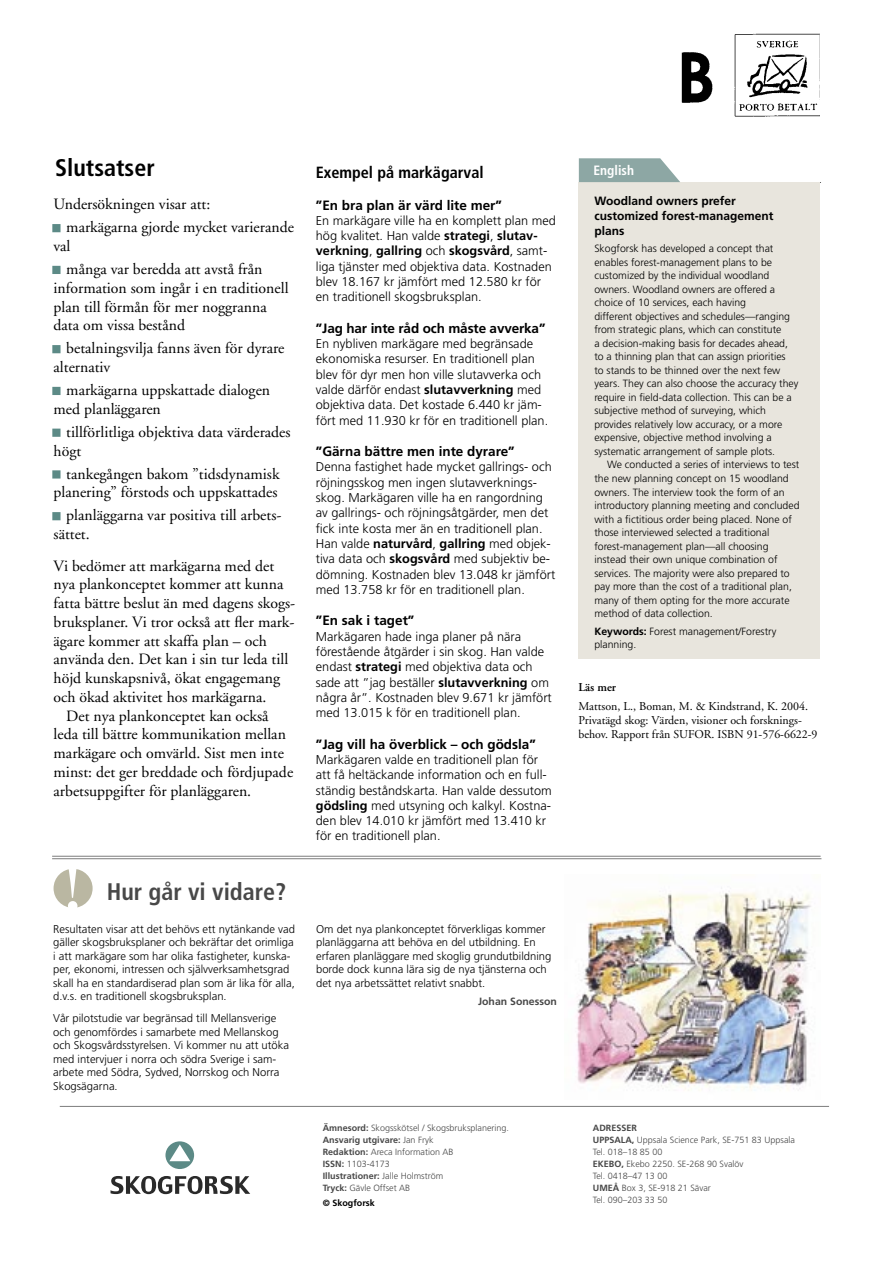
<style>
.page{position:relative;width:893px;height:1263px;background:#fff}
.page>*{position:absolute;margin:0;border:0;box-sizing:border-box;transform-origin:0 0}
.t1{font:700 condensed 24px "Frutiger";color:#484848}
.R2{font:700 condensed 24px "Frutiger";color:#000}
.Faktarubrik{font:700 condensed 16.2px "Frutiger";color:#000}
.bröd_utan{font:15.75px/18.8px "Adobe Garamond";color:#000}
.Faktaruta{font:700 13.5px "Frutiger";color:#000}
.Bröd{font:700 condensed 13.5px "Frutiger";color:#fff}
.Faktaruta-2{font:300 12.75px/15.3px "Frutiger";color:#000}
.t2{font:12px/14.4px "Adobe Garamond";color:#000}
.Faktaruta-3{font:700 12px/15px "Frutiger";color:#000}
.t3{font:600 12px "Adobe Garamond";color:#000}
.bröd_utan-2{font:300 11.25px/13.5px "Frutiger";color:#000}
.Faktaruta-4{font:300 11.25px/13.5px "Frutiger";color:#000}
.Faktaruta-5{font:300 10.5px/13.5px "Frutiger";color:#000}
.kontaktruta{font:700 10.5px "Frutiger";color:#484848}
.redruta{font:300 9px "Frutiger";color:#484848}
.redruta-2{font:700 9px "Frutiger";color:#484848}
.t4{font:700 9px "Frutiger";color:#000}
.s1{color:#5c8a86}
.s2{font-weight:700}
.s3{font-weight:300}
</style>
<div class="page">
<div style="left:52px;top:224px;width:9px;height:8px;border:3px solid #5c8a86"></div>
<div style="left:52px;top:266px;width:9px;height:8px;border:3px solid #5c8a86"></div>
<div style="left:52px;top:345px;width:9px;height:8px;border:3px solid #5c8a86"></div>
<div style="left:52px;top:387px;width:9px;height:8px;border:3px solid #5c8a86"></div>
<div style="left:52px;top:429px;width:9px;height:8px;border:3px solid #5c8a86"></div>
<div style="left:52px;top:470px;width:9px;height:8px;border:3px solid #5c8a86"></div>
<div style="left:52px;top:512px;width:9px;height:8px;border:3px solid #5c8a86"></div>
<hr style="left:60px;top:1106px;width:769px;height:1px;background:#7c7c7c">
<svg style="left:111px;top:1176px;width:139px;height:18px"></svg>
<svg style="left:165px;top:1141px;width:29px;height:28px"></svg>
<svg style="left:169px;top:1144px;width:21px;height:17px"></svg>
<div style="left:54px;top:869px;width:39px;height:39px;background:#bab7a2;border-radius:50%"></div>
<svg style="left:68px;top:855px;width:9px;height:53px"></svg>
<hr style="left:52px;top:858px;width:769px;height:1px;background:#7c7c7c">
<hr style="left:52px;top:856px;width:769px;height:1px;background:#7c7c7c">
<img style="left:682px;top:34px;width:138px;height:82px">
<hr style="left:579px;top:182px;width:242px;height:1px;background:#626262">
<div style="left:578px;top:182px;width:242px;height:476px;background:#e8e5dd"></div>
<svg style="left:579px;top:158px;width:101px;height:24px;background:#99b0ad"></svg>
<img style="left:576px;top:887px;width:235px;height:204px">
<p class="R2" style="left:55px;top:154px;width:101px">Slutsatser</p>
<p class="bröd_utan" style="left:54px;top:195px;width:158px">Undersökningen visar att:</p>
<p class="bröd_utan" style="left:54px;top:218px;width:242px"><span class="s1">■</span> markägarna gjorde mycket varierande val</p>
<p class="bröd_utan" style="left:54px;top:260px;width:236px"><span class="s1">■</span> många var beredda att avstå från information som ingår i en traditionell plan till förmån för mer noggranna data om vissa bestånd</p>
<p class="bröd_utan" style="left:54px;top:339px;width:232px"><span class="s1">■</span> betalningsvilja fanns även för dyrare alternativ</p>
<p class="bröd_utan" style="left:54px;top:381px;width:218px"><span class="s1">■</span> markägarna uppskattade dialogen med planläggaren</p>
<p class="bröd_utan" style="left:54px;top:423px;width:239px"><span class="s1">■</span> tillförlitliga objektiva data värderades högt</p>
<p class="bröd_utan" style="left:54px;top:465px;width:228px"><span class="s1">■</span> tankegången bakom ”tidsdynamisk planering” förstods och uppskattades</p>
<p class="bröd_utan" style="left:54px;top:506px;width:229px"><span class="s1">■</span> planläggarna var positiva till arbets&shy;sättet.</p>
<p class="bröd_utan" style="left:54px;top:557px;width:243px">Vi bedömer att markägarna med det nya plankonceptet kommer att kunna fatta bättre beslut än med dagens skogs&shy;bruksplaner. Vi tror också att fler mark&shy;ägare kommer att skaffa plan – och använda den. Det kan i sin tur leda till höjd kunskapsnivå, ökat engagemang och ökad aktivitet hos markägarna.</p>
<p class="bröd_utan" style="left:54px;top:707px;width:241px;text-indent:13px">Det nya plankonceptet kan också leda till bättre kommunikation mellan markägare och omvärld. Sist men inte minst: det ger breddade och fördjupade arbetsuppgifter för planläggaren.</p>
<p class="t1" style="left:107px;top:877px;width:181px">Hur går vi vidare?</p>
<p class="bröd_utan-2" style="left:53px;top:922px;width:243px">Resultaten visar att det behövs ett nytänkande vad gäller skogsbruksplaner och bekräftar det orimliga i att markägare som har olika fastigheter, kunska&shy;per, ekonomi, intressen och självverksamhetsgrad skall ha en standardiserad plan som är lika för alla, d.v.s. en traditionell skogsbruksplan.</p>
<p class="bröd_utan-2" style="left:53px;top:1011px;width:237px">Vår pilotstudie var begränsad till Mellansverige och genomfördes i samarbete med Mellanskog och Skogsvårdsstyrelsen. Vi kommer nu att utöka med intervjuer i norra och södra Sverige i sam&shy;arbete med Södra, Sydved, Norrskog och Norra Skogsägarna.</p>
<p class="Faktarubrik" style="left:316px;top:163px;width:169px">Exempel på markägarval</p>
<p class="Faktaruta" style="left:316px;top:197px;width:188px">”En bra plan är värd lite mer”</p>
<p class="Faktaruta-2" style="left:316px;top:213px;width:241px">En markägare ville ha en komplett plan med hög kvalitet. Han valde <span class="s2">strategi</span>, <span class="s2">slutav&shy;verkning</span>, <span class="s2">gallring</span> och <span class="s2">skogsvård</span>, samt&shy;liga tjänster med objektiva data. Kostnaden blev 18.167 kr jämfört med 12.580 kr för en traditionell skogsbruksplan.</p>
<p class="Faktaruta" style="left:316px;top:320px;width:231px">”Jag har inte råd och måste avverka”</p>
<p class="Faktaruta-2" style="left:316px;top:336px;width:234px">En nybliven markägare med begränsade ekonomiska resurser. En traditionell plan blev för dyr men hon ville slutavverka och valde därför endast <span class="s2">slutavverkning</span> med objektiva data. Det kostade 6.440 kr jäm&shy;fört med 11.930 kr för en traditionell plan.</p>
<p class="Faktaruta" style="left:316px;top:443px;width:200px">”Gärna bättre men inte dyrare”</p>
<p class="Faktaruta-2" style="left:316px;top:459px;width:241px">Denna fastighet hade mycket gallrings- och röjningsskog men ingen slutavverknings&shy;skog. Markägaren ville ha en rangordning av gallrings- och röjningsåtgärder, men det fick inte kosta mer än en traditionell plan.<br>Han valde <span class="s2">naturvård</span>, <span class="s2">gallring</span> med objek&shy;tiva data och <span class="s2">skogsvård</span> med subjektiv be&shy;dömning. Kostnaden blev 13.048 kr jämfört med 13.758 kr för en traditionell plan.</p>
<p class="Faktaruta" style="left:316px;top:613px;width:100px">”En sak i taget”</p>
<p class="Faktaruta-2" style="left:316px;top:628px;width:237px">Markägaren hade inga planer på nära förestående åtgärder i sin skog. Han valde endast <span class="s2">strategi</span> med objektiva data och sade att ”jag beställer <span class="s2">slutavverkning</span> om några år”. Kostnaden blev 9.671 kr jämfört med 13.015 k för en traditionell plan.</p>
<p class="Faktaruta" style="left:316px;top:736px;width:222px">”Jag vill ha överblick – och gödsla”</p>
<p class="Faktaruta-2" style="left:316px;top:752px;width:237px">Markägaren valde en traditionell plan för att få heltäckande information och en full&shy;ständig beståndskarta. Han valde dessutom <span class="s2">gödsling</span> med utsyning och kalkyl. Kostna&shy;den blev 14.010 kr jämfört med 13.410 kr för en traditionell plan.</p>
<p class="Faktaruta-4" style="left:316px;top:922px;width:237px">Om det nya plankonceptet förverkligas kommer planläggarna att behöva en del utbildning. En erfaren planläggare med skoglig grundutbildning borde dock kunna lära sig de nya tjänsterna och det nya arbetssättet relativt snabbt.</p>
<p class="kontaktruta" style="left:478px;top:995px;width:80px">Johan Sonesson</p>
<p class="redruta" style="left:323px;top:1123px;width:188px"><span class="s2">Ämnesord:</span> Skogsskötsel / Skogsbruksplanering.</p>
<p class="redruta-2" style="left:323px;top:1135px;width:112px">Ansvarig utgivare: <span class="s3">Jan Fryk</span></p>
<p class="redruta" style="left:323px;top:1147px;width:132px"><span class="s2">Redaktion:</span> Areca Information AB</p>
<p class="redruta" style="left:323px;top:1159px;width:69px"><span class="s2">ISSN:</span> 1103-4173</p>
<p class="redruta-2" style="left:323px;top:1171px;width:122px">Illustrationer: <span class="s3">Jalle Holmström</span></p>
<p class="redruta" style="left:323px;top:1183px;width:89px"><span class="s2">Tryck:</span> Gävle Offset AB</p>
<p class="t4" style="left:323px;top:1198px;width:54px">© Skogforsk</p>
<p class="Bröd" style="left:593px;top:162px;width:42px">English</p>
<p class="Faktaruta-3" style="left:594px;top:193px;width:181px">Woodland owners prefer customized forest-management plans</p>
<p class="Faktaruta-5" style="left:594px;top:242px;width:206px">Skogforsk has developed a concept that enables forest-management plans to be customized by the individual woodland owners. Woodland owners are offered a choice of 10 services, each having<br>different objectives and schedules—ranging from strategic plans, which can constitute<br>a decision-making basis for decades ahead, to a thinning plan that can assign priorities<br>to stands to be thinned over the next few years. They can also choose the accuracy they require in field-data collection. This can be a subjective method of surveying, which provides relatively low accuracy, or a more expensive, objective method involving a systematic arrangement of sample plots.</p>
<p class="Faktaruta-5" style="left:594px;top:458px;width:207px;text-indent:13px">We conducted a series of interviews to test the new planning concept on 15 woodland owners. The interview took the form of an introductory planning meeting and concluded with a fictitious order being placed. None of those interviewed selected a traditional forest-management plan—all choosing instead their own unique combination of services. The majority were also prepared to pay more than the cost of a traditional plan, many of them opting for the more accurate method of data collection.</p>
<p class="Faktaruta-5" style="left:594px;top:624px;width:184px"><span class="s2">Keywords:</span> Forest management/Forestry planning.</p>
<p class="t3" style="left:578px;top:681px;width:39px">Läs mer</p>
<p class="t2" style="left:578px;top:699px;width:241px">Mattson, L., Boman, M. &amp; Kindstrand, K. 2004.<br>Privatägd skog: Värden, visioner och forsknings&shy;behov. Rapport från SUFOR. ISBN 91-576-6622-9</p>
<p class="redruta-2" style="left:593px;top:1123px;width:46px">ADRESSER</p>
<p class="redruta" style="left:593px;top:1135px;width:204px"><span class="s2">UPPSALA,</span> Uppsala Science Park, SE-751 83 Uppsala</p>
<p class="redruta" style="left:593px;top:1147px;width:71px">Tel. 018–18 85 00</p>
<p class="redruta" style="left:593px;top:1159px;width:152px"><span class="s2">EKEBO,</span> Ekebo 2250. SE-268 90 Svalöv</p>
<p class="redruta" style="left:593px;top:1171px;width:76px">Tel. 0418–47 13 00</p>
<p class="redruta" style="left:593px;top:1183px;width:120px"><span class="s2">UMEÅ</span> Box 3, SE-918 21 Sävar</p>
<p class="redruta" style="left:593px;top:1195px;width:76px">Tel. 090–203 33 50</p>
</div>
